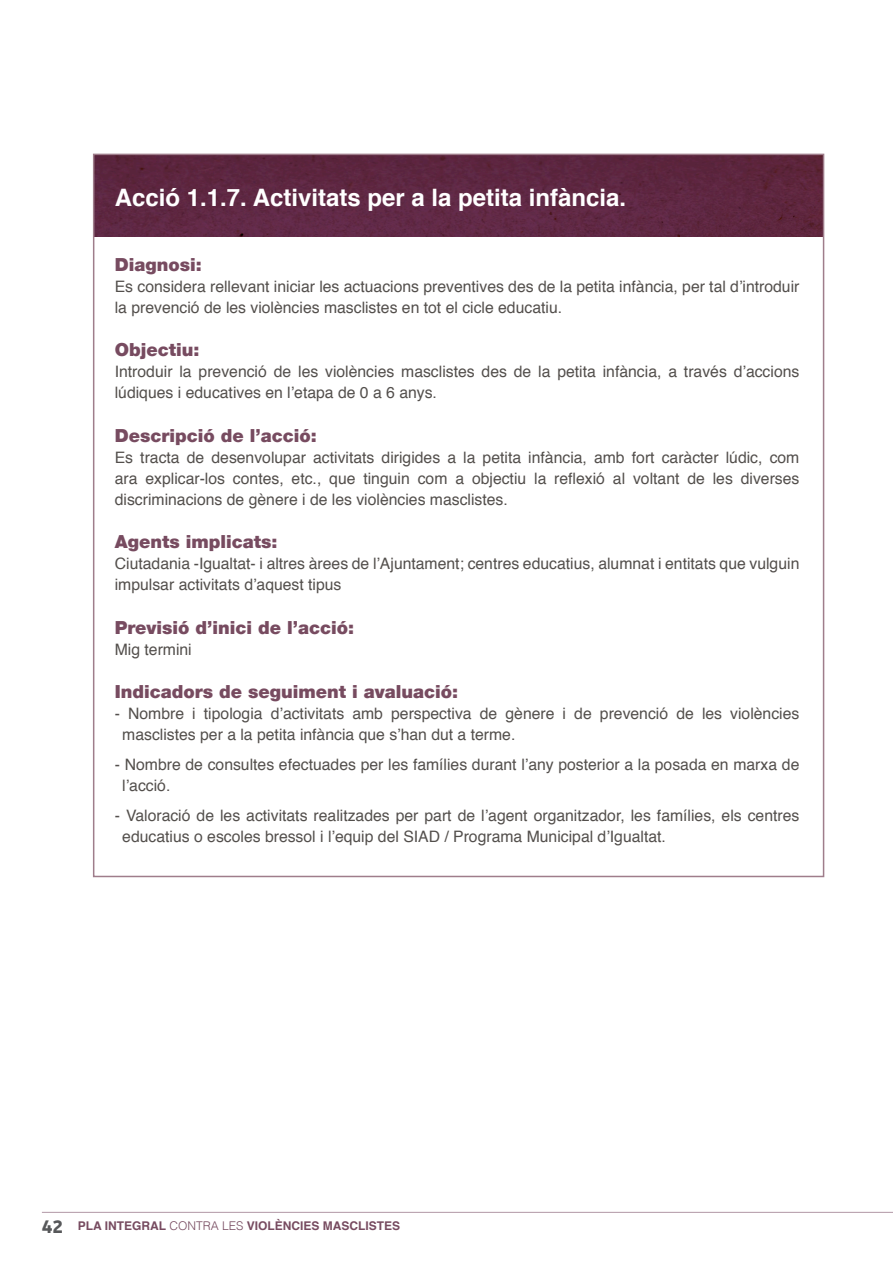
<style>
.page{position:relative;width:893px;height:1263px;background:#fff}
.page>*{position:absolute;margin:0;border:0;box-sizing:border-box;transform-origin:0 0}
.t1{font:700 24px "Helvetica";color:#fff}
.t2{font:900 18px "Helvetica Neue LT";color:#774b60}
.t3{font:15.75px/21px "Helvetica";color:#534f4c}
.t4{font:700 12px "Helvetica";color:#774b60}
.s1{font-family:"Noway";font-size:18px;color:#57585a}
.s2{font-weight:300}
</style>
<div class="page">
<hr style="left:42px;top:1212px;width:851px;height:1px;background:#612b48">
<img style="left:96px;top:157px;width:725px;height:79px">
<p class="t1" style="left:115px;top:178px;width:513px">Acció 1.1.7. Activitats per a la petita infància.</p>
<p class="t2" style="left:115px;top:254px;width:89px">Diagnosi:</p>
<p class="t3" style="left:115px;top:276px;width:686px">Es considera rellevant iniciar les actuacions preventives des de la petita infància, per tal d’introduir la prevenció de les violències masclistes en tot el cicle educatiu.</p>
<p class="t2" style="left:115px;top:339px;width:86px">Objectiu:</p>
<p class="t3" style="left:115px;top:362px;width:686px">Introduir la prevenció de les violències masclistes des de la petita infància, a través d’accions lúdiques i educatives en l’etapa de 0 a 6 anys.</p>
<p class="t2" style="left:115px;top:425px;width:204px">Descripció de l’acció:</p>
<p class="t3" style="left:115px;top:447px;width:686px;text-align:justify">Es tracta de desenvolupar activitats dirigides a la petita infància, amb fort caràcter lúdic, com ara explicar-los contes, etc., que tinguin com a objectiu la reflexió al voltant de les diverses discriminacions de gènere i de les violències masclistes.</p>
<p class="t2" style="left:115px;top:531px;width:164px">Agents implicats:</p>
<p class="t3" style="left:115px;top:554px;width:686px">Ciutadania -Igualtat- i altres àrees de l’Ajuntament; centres educatius, alumnat i entitats que vulguin impulsar activitats d’aquest tipus</p>
<p class="t2" style="left:115px;top:617px;width:241px">Previsió d’inici de l’acció:</p>
<p class="t3" style="left:115px;top:639px;width:79px">Mig termini</p>
<p class="t2" style="left:115px;top:681px;width:345px">Indicadors de seguiment i avaluació:</p>
<p class="t3" style="left:122px;top:704px;width:679px;text-indent:-8px">- Nombre i tipologia d’activitats amb perspectiva de gènere i de prevenció de les violències masclistes per a la petita infància que s’han dut a terme.</p>
<p class="t3" style="left:122px;top:755px;width:679px;text-indent:-8px">- Nombre de consultes efectuades per les famílies durant l’any posterior a la posada en marxa de l’acció.</p>
<p class="t3" style="left:122px;top:806px;width:679px;text-indent:-8px">- Valoració de les activitats realitzades per part de l’agent organitzador, les famílies, els centres educatius o escoles bressol i l’equip del SIAD / Programa Municipal d’Igualtat.</p>
<p class="t4" style="left:42px;top:1216px;width:360px"><span class="s1">42</span> PLA INTEGRAL <span class="s2">CONTRA LES</span> VIOLÈNCIES MASCLISTES</p>
</div>
